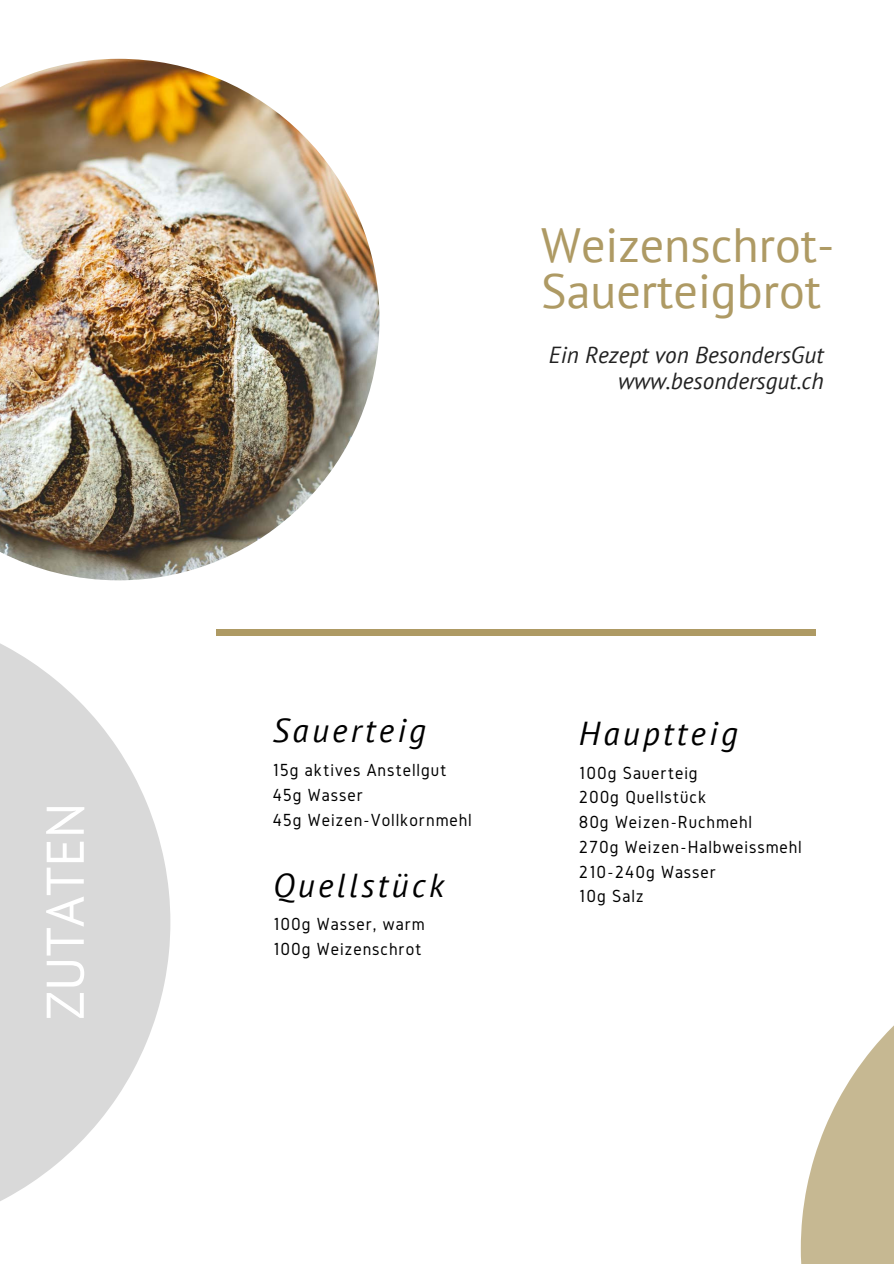
<style>
.page{position:relative;width:894px;height:1264px;background:#fff}
.page>*{position:absolute;margin:0;border:0;box-sizing:border-box;transform-origin:0 0}
.t1{font:52.95px "PT Sans";color:#fff}
.t2{font:48px/46.2px "PT Sans";color:#ae9a64}
.t3{font:italic 33.15px "PT Sans";letter-spacing:.1em;color:#000}
.t4{font:italic 23.25px/26px "PT Sans";color:#222;text-align:right}
.t5{font:18.15px/24.8px "Gidole";letter-spacing:.05em;color:#000}
</style>
<div class="page">
<svg style="left:0;top:643px;width:170px;height:558px;fill:#d9d9d9"></svg>
<img style="left:0;top:59px;width:379px;height:521px">
<div style="left:216px;top:630px;width:599px;height:5px;background:#ae9a64"></div>
<svg style="left:800px;top:1026px;width:93px;height:237px"></svg>
<h1 class="t1" style="left:30px;top:1019px;width:219px;rotate:-90deg">ZUTATEN</h1>
<h2 class="t2" style="left:541px;top:221px;width:294px">Weizenschrot-<br>Sauerteigbrot</h2>
<p class="t4" style="left:548px;top:341px;width:276px">Ein Rezept von BesondersGut www.besondersgut.ch</p>
<h3 class="t3" style="left:272px;top:708px;width:155px">Sauerteig</h3>
<p class="t5" style="left:272px;top:757px;width:201px">15g aktives Anstellgut<br>45g Wasser<br>45g Weizen-Vollkornmehl</p>
<h3 class="t3" style="left:273px;top:862px;width:172px">Quellstück</h3>
<p class="t5" style="left:273px;top:911px;width:153px">100g Wasser, warm<br>100g Weizenschrot</p>
<h3 class="t3" style="left:578px;top:711px;width:160px">Hauptteig</h3>
<p class="t5" style="left:578px;top:759px;width:224px">100g Sauerteig<br>200g Quellstück<br>80g Weizen-Ruchmehl<br>270g Weizen-Halbweissmehl<br>210-240g Wasser<br>10g Salz</p>
</div>
